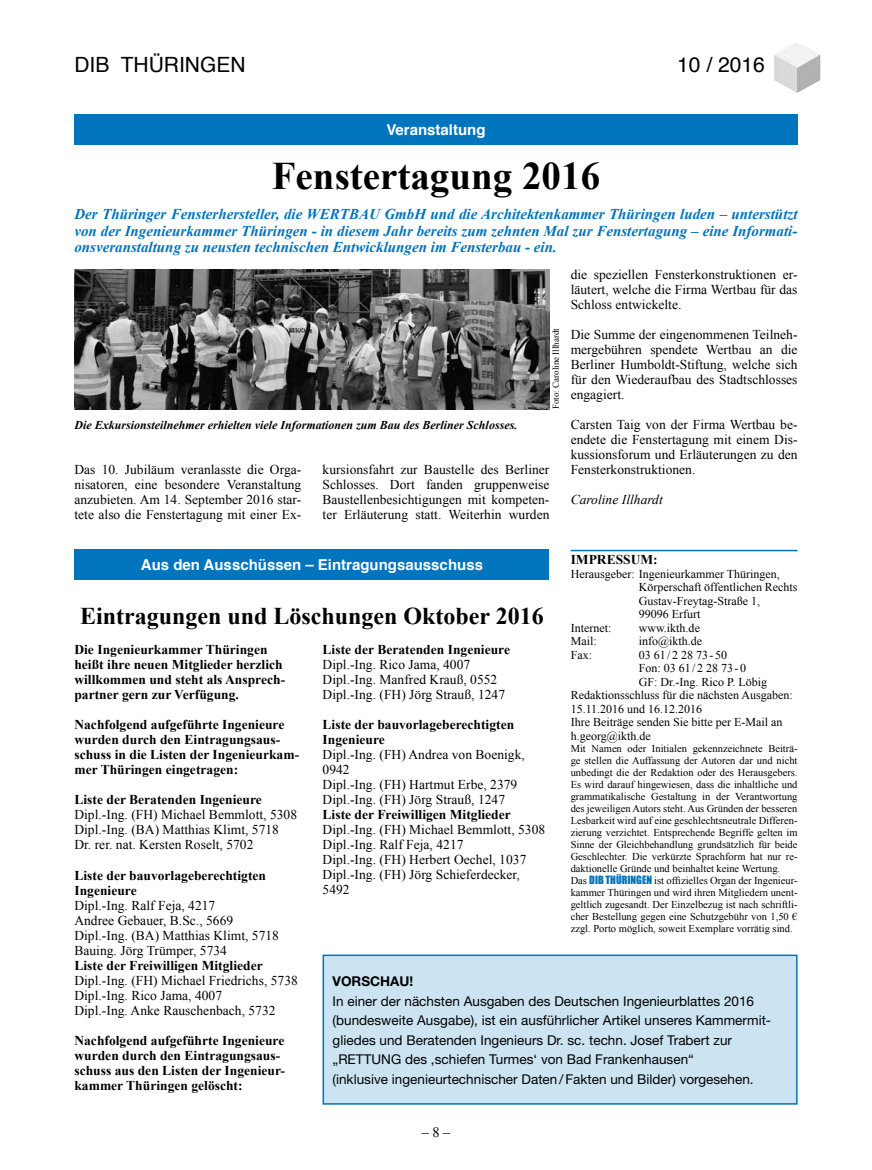
<style>
.page{position:relative;width:872px;height:1170px;background:#fff}
.page>*{position:absolute;margin:0;border:0;box-sizing:border-box;transform-origin:0 0}
.t1{font:700 39px "Times New Roman";color:#000}
.t2{font:700 24px "Times New Roman";color:#000}
.t3{font:21px "Helvetica";color:#000}
.t4{font:italic 700 15px/16.5px "Times New Roman";color:#0074bc;text-align:justify}
.t5{font:700 15px "Helvetica";color:#fff}
.t6{font:14.25px "Times New Roman";color:#000}
.t7{font:13.5px/15px "Times New Roman";color:#000}
.t8{font:700 13.5px/15px "Times New Roman";color:#000}
.t9{font:13.5px/19.5px "Helvetica Neue";color:#000}
.t10{font:italic 13.5px "Times New Roman";color:#000}
.t11{font:700 13.5px "Helvetica Neue";color:#000}
.t12{font:12px "Times New Roman";color:#000}
.t13{font:italic 700 12px "Times New Roman";color:#000}
.t14{font:10.5px/12px "Times New Roman";color:#000}
.t15{font:9px "Times New Roman";color:#000}
.s1{font-family:"Impact";color:#0074bc}
</style>
<div class="page">
<img style="left:774px;top:43px;width:46px;height:50px">
<div style="left:74px;top:549px;width:475px;height:30px;background:#0074bc"></div>
<div style="left:323px;top:955px;width:473px;height:148px;background:#cce3f2"></div>
<div style="left:322px;top:954px;width:475px;height:150px;border:2px solid #0074bc"></div>
<div style="left:74px;top:114px;width:723px;height:30px;background:#0074bc"></div>
<img style="left:74px;top:269px;width:475px;height:140px">
<hr style="left:570px;top:549px;width:227px;height:2px;background:#0074bc">
<h3 class="t3" style="left:74px;top:49px;width:173px">DIB THÜRINGEN</h3>
<h3 class="t3" style="left:677px;top:49px;width:89px">10 / 2016</h3>
<p class="t5" style="left:386px;top:117px;width:101px">Veranstaltung</p>
<h1 class="t1" style="left:272px;top:149px;width:330px">Fenstertagung 2016</h1>
<p class="t4" style="left:74px;top:205px;width:724px">Der Thüringer Fensterhersteller, die WERTBAU GmbH und die Architektenkammer Thüringen luden – unterstützt von der Ingenieurkammer Thüringen - in diesem Jahr bereits zum zehnten Mal zur Fenstertagung – eine Informati&shy;onsveranstaltung zu neusten technischen Entwicklungen im Fensterbau - ein.</p>
<p class="t13" style="left:74px;top:417px;width:444px">Die Exkursionsteilnehmer erhielten viele Informationen zum Bau des Berliner Schlosses.</p>
<p class="t15" style="left:550px;top:409px;width:83px;rotate:-90deg">Foto: Caroline Illhardt</p>
<p class="t7" style="left:74px;top:462px;width:228px;text-align:justify">Das 10. Jubiläum veranlasste die Orga&shy;nisatoren, eine besondere Veranstaltung anzubieten. Am 14. September 2016 star&shy;tete also die Fenstertagung mit einer Ex-</p>
<p class="t7" style="left:322px;top:462px;width:228px;text-align:justify">kursionsfahrt zur Baustelle des Berliner Schlosses. Dort fanden gruppenweise Baustellenbesichtigungen mit kompeten&shy;ter Erläuterung statt. Weiterhin wurden</p>
<p class="t7" style="left:570px;top:267px;width:228px;text-align:justify">die speziellen Fensterkonstruktionen er&shy;läutert, welche die Firma Wertbau für das Schloss entwickelte.</p>
<p class="t7" style="left:570px;top:327px;width:228px;text-align:justify">Die Summe der eingenommenen Teilneh&shy;mergebühren spendete Wertbau an die Berliner Humboldt-Stiftung, welche sich für den Wiederaufbau des Stadtschlosses engagiert.</p>
<p class="t7" style="left:570px;top:417px;width:228px;text-align:justify">Carsten Taig von der Firma Wertbau be&shy;endete die Fenstertagung mit einem Dis&shy;kussionsforum und Erläuterungen zu den Fensterkonstruktionen.</p>
<p class="t10" style="left:570px;top:490px;width:94px">Caroline Illhardt</p>
<p class="t8" style="left:570px;top:551px;width:88px">IMPRESSUM:</p>
<p class="t12" style="left:570px;top:565px;width:211px">Herausgeber: Ingenieurkammer Thüringen,</p>
<p class="t12" style="left:639px;top:579px;width:160px">Körperschaft öffentlichen Rechts</p>
<p class="t12" style="left:639px;top:592px;width:123px">Gustav-Freytag-Straße 1,</p>
<p class="t12" style="left:639px;top:606px;width:63px">99096 Erfurt</p>
<p class="t12" style="left:570px;top:619px;width:42px">Internet:</p>
<p class="t12" style="left:639px;top:619px;width:63px">www.ikth.de</p>
<p class="t12" style="left:570px;top:633px;width:28px">Mail:</p>
<p class="t12" style="left:639px;top:633px;width:65px">info@ikth.de</p>
<p class="t12" style="left:570px;top:646px;width:23px">Fax:</p>
<p class="t12" style="left:639px;top:646px;width:90px">03 61/2 28 73- 50</p>
<p class="t12" style="left:639px;top:660px;width:109px">Fon: 03 61/2 28 73- 0</p>
<p class="t12" style="left:639px;top:673px;width:130px">GF: Dr.-Ing. Rico P. Löbig</p>
<p class="t12" style="left:570px;top:687px;width:223px">Redaktionsschluss für die nächsten Ausgaben:</p>
<p class="t12" style="left:570px;top:700px;width:133px">15.11.2016 und 16.12.2016</p>
<p class="t12" style="left:570px;top:714px;width:213px">Ihre Beiträge senden Sie bitte per E-Mail an</p>
<p class="t12" style="left:570px;top:727px;width:82px">h.georg@ikth.de</p>
<p class="t14" style="left:570px;top:742px;width:228px">Mit Namen oder Initialen gekennzeichnete Beiträ&shy;ge stellen die Auffassung der Autoren dar und nicht unbedingt die der Redaktion oder des Herausgebers.<br>Es wird darauf hingewiesen, dass die inhaltliche und grammatikalische Gestaltung in der Verantwortung des jeweiligen Autors steht. Aus Gründen der besseren Lesbarkeit wird auf eine geschlechtsneutrale Differen&shy;zierung verzichtet. Entsprechende Begriffe gelten im Sinne der Gleichbehandlung grundsätzlich für beide Geschlechter. Die verkürzte Sprachform hat nur re&shy;daktionelle Gründe und beinhaltet keine Wertung.<br>Das <span class="s1">DIB THÜRINGEN</span> ist offizielles Organ der Ingenieur&shy;kammer Thüringen und wird ihren Mitgliedern unent&shy;geltlich zugesandt. Der Einzelbezug ist nach schriftli&shy;cher Bestellung gegen eine Schutzgebühr von 1,50 € zzgl. Porto möglich, soweit Exemplare vorrätig sind.</p>
<p class="t5" style="left:141px;top:552px;width:344px">Aus den Ausschüssen – Eintragungsausschuss</p>
<h2 class="t2" style="left:80px;top:599px;width:465px">Eintragungen und Löschungen Oktober 2016</h2>
<p class="t8" style="left:322px;top:642px;width:189px">Liste der Beratenden Ingenieure</p>
<p class="t7" style="left:322px;top:657px;width:184px">Dipl.-Ing. Rico Jama, 4007<br>Dipl.-Ing. Manfred Krauß, 0552<br>Dipl.-Ing. (FH) Jörg Strauß, 1247</p>
<p class="t8" style="left:322px;top:717px;width:193px">Liste der bauvorlageberechtigten<br>Ingenieure</p>
<p class="t7" style="left:322px;top:747px;width:204px">Dipl.-Ing. (FH) Andrea von Boenigk,<br>0942<br>Dipl.-Ing. (FH) Hartmut Erbe, 2379<br>Dipl.-Ing. (FH) Jörg Strauß, 1247</p>
<p class="t8" style="left:322px;top:807px;width:190px">Liste der Freiwilligen Mitglieder</p>
<p class="t7" style="left:322px;top:822px;width:224px">Dipl.-Ing. (FH) Michael Bemmlott, 5308<br>Dipl.-Ing. Ralf Feja, 4217<br>Dipl.-Ing. (FH) Herbert Oechel, 1037<br>Dipl.-Ing. (FH) Jörg Schieferdecker,<br>5492</p>
<p class="t8" style="left:74px;top:642px;width:212px">Die Ingenieurkammer Thüringen heißt ihre neuen Mitglieder herzlich willkommen und steht als Ansprech&shy;partner gern zur Verfügung.</p>
<p class="t8" style="left:74px;top:717px;width:226px">Nachfolgend aufgeführte Ingenieure wurden durch den Eintragungsaus&shy;schuss in die Listen der Ingenieurkam&shy;mer Thüringen eingetragen:</p>
<p class="t8" style="left:74px;top:792px;width:189px">Liste der Beratenden Ingenieure</p>
<p class="t7" style="left:74px;top:807px;width:224px">Dipl.-Ing. (FH) Michael Bemmlott, 5308<br>Dipl.-Ing. (BA) Matthias Klimt, 5718<br>Dr. rer. nat. Kersten Roselt, 5702</p>
<p class="t8" style="left:74px;top:867px;width:193px">Liste der bauvorlageberechtigten<br>Ingenieure</p>
<p class="t7" style="left:74px;top:897px;width:206px">Dipl.-Ing. Ralf Feja, 4217<br>Andree Gebauer, B.Sc., 5669<br>Dipl.-Ing. (BA) Matthias Klimt, 5718<br>Bauing. Jörg Trümper, 5734</p>
<p class="t8" style="left:74px;top:957px;width:190px">Liste der Freiwilligen Mitglieder</p>
<p class="t7" style="left:74px;top:972px;width:225px">Dipl.-Ing. (FH) Michael Friedrichs, 5738<br>Dipl.-Ing. Rico Jama, 4007<br>Dipl.-Ing. Anke Rauschenbach, 5732</p>
<p class="t8" style="left:74px;top:1032px;width:212px">Nachfolgend aufgeführte Ingenieure wurden durch den Eintragungsaus&shy;schuss aus den Listen der Ingenieur&shy;kammer Thüringen gelöscht:</p>
<p class="t11" style="left:332px;top:972px;width:82px">VORSCHAU!</p>
<p class="t9" style="left:332px;top:990px;width:440px">In einer der nächsten Ausgaben des Deutschen Ingenieurblattes 2016 (bundesweite Ausgabe), ist ein ausführlicher Artikel unseres Kammermit&shy;gliedes und Beratenden Ingenieurs Dr. sc. techn. Josef Trabert zur „RETTUNG des ‚schiefen Turmes‘ von Bad Frankenhausen“<br>(inklusive ingenieurtechnischer Daten/Fakten und Bilder) vorgesehen.</p>
<p class="t6" style="left:422px;top:1122px;width:30px">– 8 –</p>
</div>
